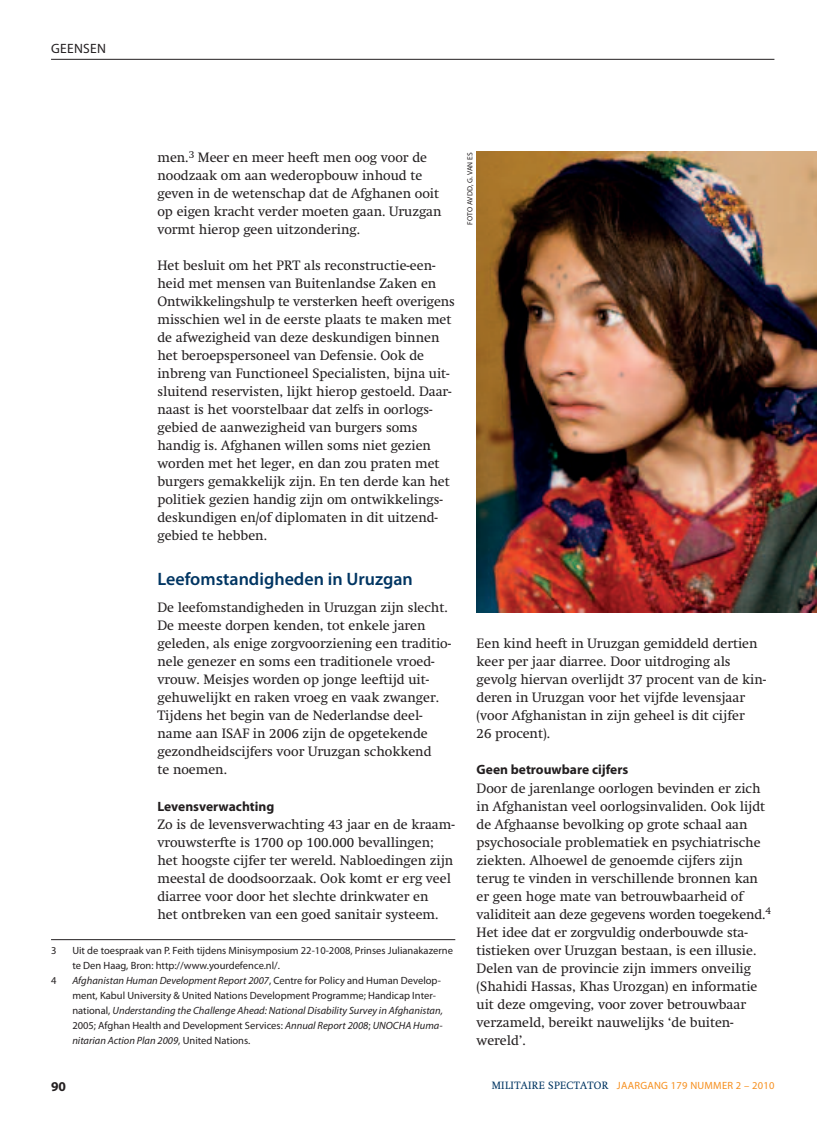
<style>
.page{position:relative;width:817px;height:1136px;background:#fff}
.page>*{position:absolute;margin:0;border:0;box-sizing:border-box;transform-origin:0 0}
.t1{font:600 18px "Myriad Pro";color:#003562}
.t2{font:13.5px/18px "Swift";color:#231f20}
.t3{font:700 13.5px "Myriad Pro";color:#231f20}
.t4{font:13.5px "Myriad Pro";letter-spacing:.02em;color:#231f20}
.t5{font:10.5px/15px "Myriad Pro";color:#231f20}
.t6{font:10.5px "Myriad Pro";letter-spacing:.025em;color:#f68f1e}
.t7{font:7.5px "Myriad Pro";letter-spacing:.015em;color:#231f20}
.s1{font-style:italic}
.s2{font-family:"Swift";color:#003562}
</style>
<div class="page">
<hr style="left:51px;top:59px;width:723px;height:1px;background:#231f20">
<hr style="left:51px;top:939px;width:404px;height:1px;background:#231f20">
<img style="left:476px;top:151px;width:340px;height:461px">
<p class="t4" style="left:51px;top:43px;width:56px">GEENSEN</p>
<p class="t2" style="left:157px;top:150px;width:285px">men.<sup>3</sup> Meer en meer heeft men oog voor de noodzaak om aan wederopbouw inhoud te geven in de wetenschap dat de Afghanen ooit op eigen kracht verder moeten gaan. Uruzgan vormt hierop geen uitzondering.</p>
<p class="t2" style="left:157px;top:258px;width:299px">Het besluit om het PRT als reconstructie-een&shy;heid met mensen van Buitenlandse Zaken en Ontwikkelingshulp te versterken heeft overigens misschien wel in de eerste plaats te maken met de afwezigheid van deze deskundigen binnen het beroepspersoneel van Defensie. Ook de inbreng van Functioneel Specialisten, bijna uit&shy;sluitend reservisten, lijkt hierop gestoeld. Daar&shy;naast is het voorstelbaar dat zelfs in oorlogs&shy;gebied de aanwezigheid van burgers soms handig is. Afghanen willen soms niet gezien worden met het leger, en dan zou praten met burgers gemakkelijk zijn. En ten derde kan het politiek gezien handig zijn om ontwikkelings&shy;deskundigen en/of diplomaten in dit uitzend&shy;gebied te hebben.</p>
<h1 class="t1" style="left:157px;top:572px;width:257px">Leefomstandigheden in Uruzgan</h1>
<p class="t2" style="left:157px;top:600px;width:295px">De leefomstandigheden in Uruzgan zijn slecht.<br>De meeste dorpen kenden, tot enkele jaren geleden, als enige zorgvoorziening een traditio&shy;nele genezer en soms een traditionele vroed&shy;vrouw. Meisjes worden op jonge leeftijd uit&shy;gehuwelijkt en raken vroeg en vaak zwanger.<br>Tijdens het begin van de Nederlandse deel&shy;name aan ISAF in 2006 zijn de opgetekende gezondheidscijfers voor Uruzgan schokkend<br>te noemen.</p>
<p class="t3" style="left:157px;top:800px;width:118px">Levensverwachting</p>
<p class="t2" style="left:157px;top:816px;width:299px">Zo is de levensverwachting 43 jaar en de kraam&shy;vrouwsterfte is 1700 op 100.000 bevallingen; het hoogste cijfer ter wereld. Nabloedingen zijn meestal de doodsoorzaak. Ook komt er erg veel diarree voor door het slechte drinkwater en<br>het ontbreken van een goed sanitair systeem.</p>
<p class="t5" style="left:51px;top:944px;width:7px">3</p>
<p class="t5" style="left:72px;top:944px;width:382px">Uit de toespraak van P. Feith tijdens Minisymposium 22-10-2008, Prinses Julianakazerne te Den Haag, Bron: http://www.yourdefence.nl/.</p>
<p class="t5" style="left:51px;top:974px;width:7px">4</p>
<p class="t5" style="left:72px;top:974px;width:372px"><span class="s1">Afghanistan Human Development Report 2007</span>, Centre for Policy and Human Develop&shy;ment, Kabul University &amp; United Nations Development Programme; Handicap Inter&shy;national, <span class="s1">Understanding the Challenge Ahead: National Disability Survey in Afghanistan, </span>2005; Afghan Health and Development Services: <span class="s1">Annual Report 2008</span>; <span class="s1">UNOCHA Huma&shy;nitarian Action Plan 2009</span>, United Nations.</p>
<p class="t7" style="left:467px;top:224px;width:74px;rotate:-90deg">FOTO AVDD, G. VAN ES</p>
<p class="t2" style="left:476px;top:636px;width:291px">Een kind heeft in Uruzgan gemiddeld dertien keer per jaar diarree. Door uitdroging als gevolg hiervan overlijdt 37 procent van de kin&shy;deren in Uruzgan voor het vijfde levensjaar (voor Afghanistan in zijn geheel is dit cijfer<br>26 procent).</p>
<p class="t3" style="left:476px;top:764px;width:153px">Geen betrouwbare cijfers</p>
<p class="t2" style="left:476px;top:780px;width:296px">Door de jarenlange oorlogen bevinden er zich in Afghanistan veel oorlogsinvaliden. Ook lijdt de Afghaanse bevolking op grote schaal aan psychosociale problematiek en psychiatrische ziekten. Alhoewel de genoemde cijfers zijn terug te vinden in verschillende bronnen kan er geen hoge mate van betrouwbaarheid of validiteit aan deze gegevens worden toegekend.<sup>4<br></sup>Het idee dat er zorgvuldig onderbouwde sta&shy;tistieken over Uruzgan bestaan, is een illusie.<br>Delen van de provincie zijn immers onveilig (Shahidi Hassas, Khas Urozgan) en informatie uit deze omgeving, voor zover betrouwbaar verzameld, bereikt nauwelijks ‘de buiten&shy;wereld’.</p>
<p class="t3" style="left:51px;top:1081px;width:16px">90</p>
<p class="t6" style="left:491px;top:1080px;width:284px"><span class="s2">MILITAIRE SPECTATOR</span> JAARGANG 179 NUMMER 2 – 2010</p>
</div>
